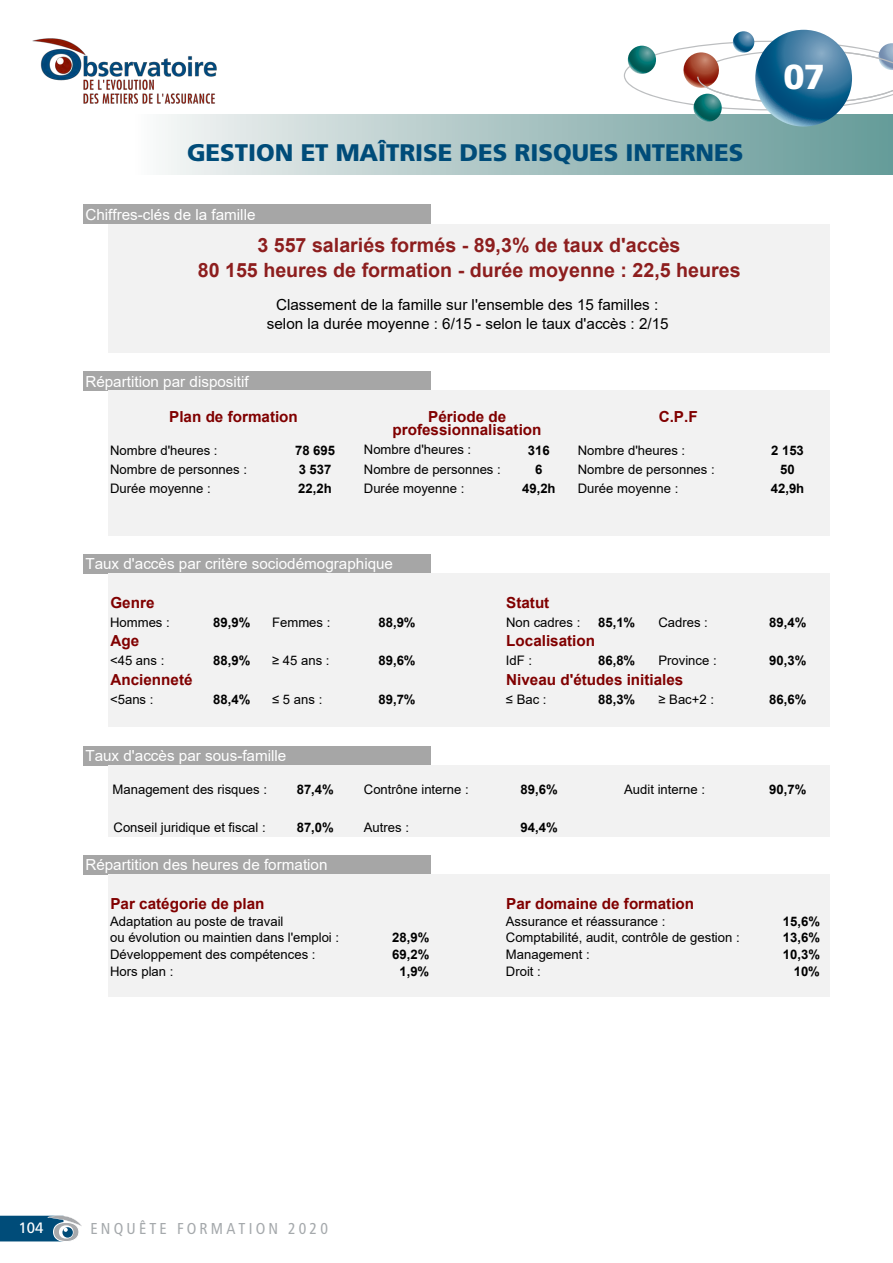
<style>
.page{position:relative;width:893px;height:1263px;background:#fff}
.page>*{position:absolute;margin:0;border:0;box-sizing:border-box;transform-origin:0 0}
.t1{font:900 34.65px "Frutiger LT Std";color:#fff}
.t2{font:900 24px "Frutiger LT Std";letter-spacing:-.005em;color:#004c79}
.t3{font:700 19.65px/24.8px "Arial";color:#8d1e1e;text-align:center}
.t4{font:condensed 15.75px "Frutiger LT Std";letter-spacing:.2em;color:#a5a9ac}
.t5{font:700 15.3px/13.6px "Arial";color:#800000;text-align:center}
.t6{font:15.3px "Arial";color:#fff}
.t7{font:15.3px/19.2px "Arial";color:#000;text-align:center}
.t8{font:15px "Frutiger LT Std";color:#fff}
.t9{font:13.05px/16.6px "Arial";color:#000}
.t10{font:700 13.05px/16.6px "Arial";color:#000}
</style>
<div class="page">
<div style="left:53px;top:1222px;width:26px;height:20px;border:1px solid #fff;border-radius:50%"></div>
<svg style="left:0;top:1215px;width:82px;height:26px;background:#427796"></svg>
<div style="left:132px;top:115px;width:761px;height:59px;background:linear-gradient(to right,#f7f6f5,#629895)"></div>
<svg style="left:733px;top:31px;width:21px;height:22px"></svg>
<svg style="left:624px;top:41px;width:269px;height:69px"></svg>
<svg style="left:755px;top:30px;width:97px;height:97px;background:#32749b"></svg>
<svg style="left:693px;top:94px;width:29px;height:28px"></svg>
<img style="left:32px;top:38px;width:185px;height:66px">
<div style="left:83px;top:205px;width:348px;height:19px;background:#a6a6a6"></div>
<div style="left:108px;top:224px;width:722px;height:9px;background:#f2f2f2"></div>
<div style="left:108px;top:233px;width:722px;height:25px;background:#f2f2f2"></div>
<div style="left:108px;top:258px;width:722px;height:25px;background:#f2f2f2"></div>
<div style="left:108px;top:283px;width:722px;height:12px;background:#f2f2f2"></div>
<div style="left:108px;top:295px;width:722px;height:19px;background:#f2f2f2"></div>
<div style="left:108px;top:314px;width:722px;height:19px;background:#f2f2f2"></div>
<div style="left:108px;top:333px;width:722px;height:19px;background:#f2f2f2"></div>
<div style="left:83px;top:371px;width:348px;height:20px;background:#a6a6a6"></div>
<div style="left:108px;top:391px;width:722px;height:19px;background:#f2f2f2"></div>
<div style="left:108px;top:410px;width:722px;height:16px;background:#f2f2f2"></div>
<div style="left:108px;top:426px;width:722px;height:13px;background:#f2f2f2"></div>
<div style="left:108px;top:439px;width:722px;height:20px;background:#f2f2f2"></div>
<div style="left:108px;top:458px;width:722px;height:20px;background:#f2f2f2"></div>
<div style="left:108px;top:478px;width:722px;height:19px;background:#f2f2f2"></div>
<div style="left:108px;top:497px;width:722px;height:19px;background:#f2f2f2"></div>
<div style="left:108px;top:516px;width:722px;height:19px;background:#f2f2f2"></div>
<div style="left:83px;top:554px;width:348px;height:20px;background:#a6a6a6"></div>
<div style="left:108px;top:573px;width:722px;height:20px;background:#f2f2f2"></div>
<div style="left:108px;top:593px;width:722px;height:19px;background:#f2f2f2"></div>
<div style="left:108px;top:612px;width:722px;height:19px;background:#f2f2f2"></div>
<div style="left:108px;top:631px;width:722px;height:19px;background:#f2f2f2"></div>
<div style="left:108px;top:650px;width:722px;height:19px;background:#f2f2f2"></div>
<div style="left:108px;top:669px;width:722px;height:20px;background:#f2f2f2"></div>
<div style="left:108px;top:688px;width:722px;height:20px;background:#f2f2f2"></div>
<div style="left:108px;top:708px;width:722px;height:19px;background:#f2f2f2"></div>
<div style="left:83px;top:746px;width:348px;height:19px;background:#a6a6a6"></div>
<div style="left:108px;top:765px;width:722px;height:14px;background:#f2f2f2"></div>
<div style="left:108px;top:779px;width:722px;height:19px;background:#f2f2f2"></div>
<div style="left:108px;top:798px;width:722px;height:19px;background:#f2f2f2"></div>
<div style="left:108px;top:817px;width:722px;height:19px;background:#f2f2f2"></div>
<div style="left:83px;top:855px;width:348px;height:20px;background:#a6a6a6"></div>
<div style="left:108px;top:874px;width:722px;height:20px;background:#f2f2f2"></div>
<div style="left:108px;top:894px;width:722px;height:19px;background:#f2f2f2"></div>
<div style="left:108px;top:913px;width:722px;height:17px;background:#f2f2f2"></div>
<div style="left:108px;top:929px;width:722px;height:17px;background:#f2f2f2"></div>
<div style="left:108px;top:946px;width:722px;height:17px;background:#f2f2f2"></div>
<div style="left:108px;top:963px;width:722px;height:17px;background:#f2f2f2"></div>
<div style="left:108px;top:980px;width:722px;height:16px;background:#f2f2f2"></div>
<h2 class="t2" style="left:187px;top:138px;width:558px">GESTION ET MAÎTRISE DES RISQUES INTERNES</h2>
<p class="t6" style="left:85px;top:204px;width:172px">Chiffres-clés de la famille</p>
<h3 class="t3" style="left:198px;top:233px;width:544px">3 557 salariés formés - 89,3% de taux d'accès<br>80 155 heures de formation - durée moyenne : 22,5 heures</h3>
<p class="t7" style="left:267px;top:295px;width:403px">Classement de la famille sur l'ensemble des 15 familles : selon la durée moyenne : 6/15 - selon le taux d'accès : 2/15</p>
<p class="t6" style="left:85px;top:371px;width:165px">Répartition par dispositif</p>
<p class="t5" style="left:169px;top:410px;width:130px">Plan de formation</p>
<p class="t5" style="left:393px;top:410px;width:150px">Période de professionnalisation</p>
<p class="t5" style="left:659px;top:410px;width:40px">C.P.F</p>
<h1 class="t1" style="left:783px;top:56px;width:43px">07</h1>
<p class="t9" style="left:110px;top:440px;width:138px;line-height:19.2px">Nombre d'heures :<br>Nombre de personnes :<br>Durée moyenne :</p>
<p class="t10" style="left:295px;top:442px;width:42px">78 695</p>
<p class="t10" style="left:528px;top:442px;width:23px">316</p>
<p class="t10" style="left:771px;top:442px;width:34px">2 153</p>
<p class="t10" style="left:299px;top:461px;width:34px">3 537</p>
<p class="t10" style="left:535px;top:461px;width:9px">6</p>
<p class="t9" style="left:364px;top:440px;width:138px;line-height:19.2px">Nombre d'heures :<br>Nombre de personnes :<br>Durée moyenne :</p>
<p class="t9" style="left:578px;top:440px;width:138px;line-height:19.2px">Nombre d'heures :<br>Nombre de personnes :</p>
<p class="t10" style="left:780px;top:461px;width:16px">50</p>
<p class="t10" style="left:522px;top:480px;width:35px">49,2h</p>
<p class="t9" style="left:578px;top:480px;width:102px">Durée moyenne :</p>
<p class="t10" style="left:771px;top:480px;width:35px">42,9h</p>
<p class="t10" style="left:298px;top:480px;width:35px">22,2h</p>
<p class="t6" style="left:85px;top:553px;width:309px">Taux d'accès par critère sociodémographique</p>
<p class="t5" style="left:110px;top:596px;width:46px">Genre</p>
<p class="t5" style="left:506px;top:596px;width:45px">Statut</p>
<p class="t9" style="left:110px;top:614px;width:61px">Hommes :</p>
<p class="t10" style="left:213px;top:614px;width:39px">89,9%</p>
<p class="t9" style="left:272px;top:614px;width:60px">Femmes :</p>
<p class="t10" style="left:378px;top:614px;width:39px">88,9%</p>
<p class="t9" style="left:506px;top:614px;width:76px">Non cadres :</p>
<p class="t10" style="left:769px;top:614px;width:39px">89,4%</p>
<p class="t5" style="left:110px;top:634px;width:30px">Age</p>
<p class="t9" style="left:110px;top:652px;width:56px">&lt;45 ans :</p>
<p class="t10" style="left:213px;top:653px;width:39px">88,9%</p>
<p class="t9" style="left:272px;top:652px;width:59px">≥ 45 ans :</p>
<p class="t10" style="left:378px;top:653px;width:39px">89,6%</p>
<p class="t10" style="left:598px;top:614px;width:39px">85,1%</p>
<p class="t9" style="left:658px;top:614px;width:51px">Cadres :</p>
<p class="t10" style="left:598px;top:653px;width:39px">86,8%</p>
<p class="t9" style="left:658px;top:652px;width:60px">Province :</p>
<p class="t10" style="left:769px;top:653px;width:39px">90,3%</p>
<p class="t5" style="left:506px;top:634px;width:90px">Localisation</p>
<p class="t9" style="left:506px;top:652px;width:28px">IdF :</p>
<p class="t5" style="left:110px;top:672px;width:84px">Ancienneté</p>
<p class="t5" style="left:506px;top:672px;width:179px">Niveau d'études initiales</p>
<p class="t9" style="left:110px;top:691px;width:45px">&lt;5ans :</p>
<p class="t10" style="left:213px;top:691px;width:39px">88,4%</p>
<p class="t9" style="left:272px;top:691px;width:52px">≤ 5 ans :</p>
<p class="t10" style="left:378px;top:691px;width:39px">89,7%</p>
<p class="t9" style="left:506px;top:691px;width:42px">≤ Bac :</p>
<p class="t10" style="left:598px;top:691px;width:39px">88,3%</p>
<p class="t9" style="left:658px;top:691px;width:57px">≥ Bac+2 :</p>
<p class="t10" style="left:769px;top:691px;width:39px">86,6%</p>
<p class="t6" style="left:85px;top:745px;width:203px">Taux d'accès par sous-famille</p>
<p class="t9" style="left:113px;top:781px;width:156px">Management des risques :</p>
<p class="t10" style="left:520px;top:781px;width:39px">89,6%</p>
<p class="t9" style="left:624px;top:781px;width:82px">Audit interne :</p>
<p class="t10" style="left:769px;top:781px;width:39px">90,7%</p>
<p class="t10" style="left:297px;top:781px;width:39px">87,4%</p>
<p class="t9" style="left:364px;top:781px;width:106px">Contrône interne :</p>
<p class="t9" style="left:364px;top:819px;width:47px">Autres :</p>
<p class="t10" style="left:520px;top:819px;width:39px">94,4%</p>
<p class="t9" style="left:114px;top:819px;width:154px">Conseil juridique et fiscal :</p>
<p class="t10" style="left:297px;top:819px;width:39px">87,0%</p>
<p class="t6" style="left:85px;top:854px;width:244px">Répartition des heures de formation</p>
<p class="t5" style="left:110px;top:897px;width:156px">Par catégorie de plan</p>
<p class="t9" style="left:110px;top:913px;width:231px">Adaptation au poste de travail<br>ou évolution ou maintien dans l'emploi :<br>Développement des compétences :<br>Hors plan :</p>
<p class="t5" style="left:506px;top:897px;width:189px">Par domaine de formation</p>
<p class="t9" style="left:506px;top:913px;width:235px">Assurance et réassurance :<br>Comptabilité, audit, contrôle de gestion :<br>Management :<br>Droit :</p>
<p class="t10" style="left:783px;top:913px;width:39px">15,6%<br>13,6%</p>
<p class="t10" style="left:392px;top:929px;width:39px">28,9%</p>
<p class="t10" style="left:392px;top:946px;width:39px">69,2%</p>
<p class="t10" style="left:783px;top:946px;width:39px">10,3%</p>
<p class="t10" style="left:399px;top:963px;width:31px">1,9%</p>
<p class="t10" style="left:794px;top:963px;width:28px">10%</p>
<p class="t8" style="left:18px;top:1219px;width:27px">104</p>
<p class="t4" style="left:91px;top:1220px;width:239px">ENQUÊTE FORMATION 2020</p>
</div>
